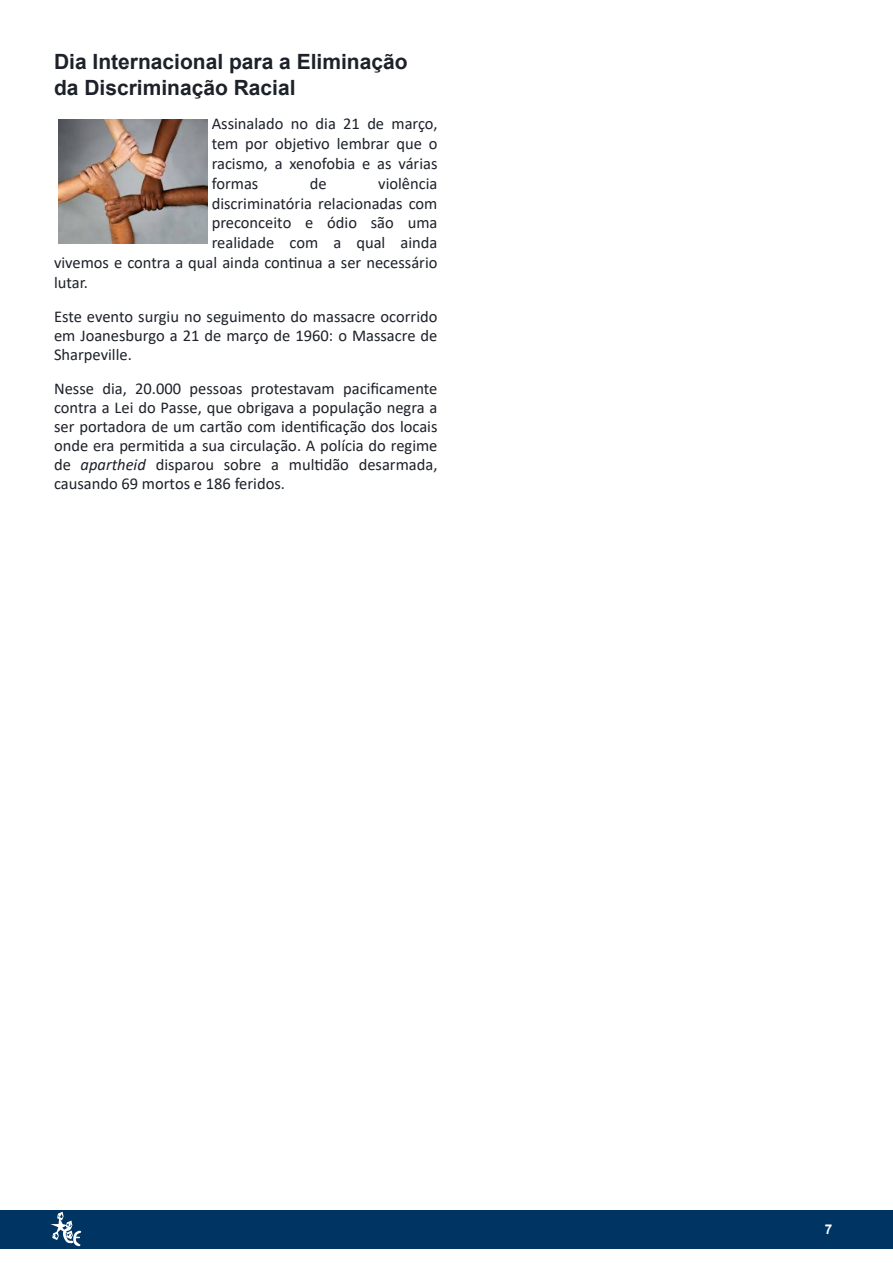
<style>
.page{position:relative;width:893px;height:1263px;background:#fff}
.page>*{position:absolute;margin:0;border:0;box-sizing:border-box;transform-origin:0 0}
.t1{font:700 21px/25.2px "Arial";color:#1d2129}
.t2{font:16.5px/18.9px "Calibri";color:#1d2129;text-align:justify}
.t3{font:700 13.5px "Arial";color:#fff}
.s1{font-style:italic}
</style>
<div class="page">
<div style="left:0;top:1211px;width:893px;height:38px;background:#003463"></div>
<svg style="left:48px;top:1210px;width:34px;height:37px"></svg>
<img style="left:58px;top:120px;width:149px;height:123px">
<p class="t1" style="left:54px;top:50px;width:355px">Dia Internacional para a Eliminação da Discriminação Racial</p>
<p class="t2" style="left:212px;top:113px;width:227px;line-height:19.8px">Assinalado no dia 21 de março, tem por objetivo lembrar que o racismo, a xenofobia e as várias formas</p>
<p class="t2" style="left:310px;top:173px;width:18px">de</p>
<p class="t2" style="left:378px;top:173px;width:61px">violência</p>
<p class="t2" style="left:212px;top:193px;width:227px">discriminatória relacionadas com</p>
<p class="t2" style="left:212px;top:213px;width:227px">preconceito e ódio são uma</p>
<p class="t2" style="left:212px;top:233px;width:227px">realidade com a qual ainda</p>
<p class="t2" style="left:54px;top:253px;width:385px">vivemos e contra a qual ainda continua a ser necessário</p>
<p class="t2" style="left:54px;top:272px;width:35px">lutar.</p>
<p class="t2" style="left:54px;top:306px;width:385px">Este evento surgiu no seguimento do massacre ocorrido em Joanesburgo a 21 de março de 1960: o Massacre de Sharpeville.</p>
<p class="t2" style="left:54px;top:378px;width:385px">Nesse dia, 20.000 pessoas protestavam pacificamente contra a Lei do Passe, que obrigava a população negra a ser portadora de um cartão com identificação dos locais onde era permitida a sua circulação. A polícia do regime de <span class="s1">apartheid</span> disparou sobre a multidão desarmada, causando 69 mortos e 186 feridos.</p>
<p class="t3" style="left:825px;top:1219px;width:9px">7</p>
</div>
